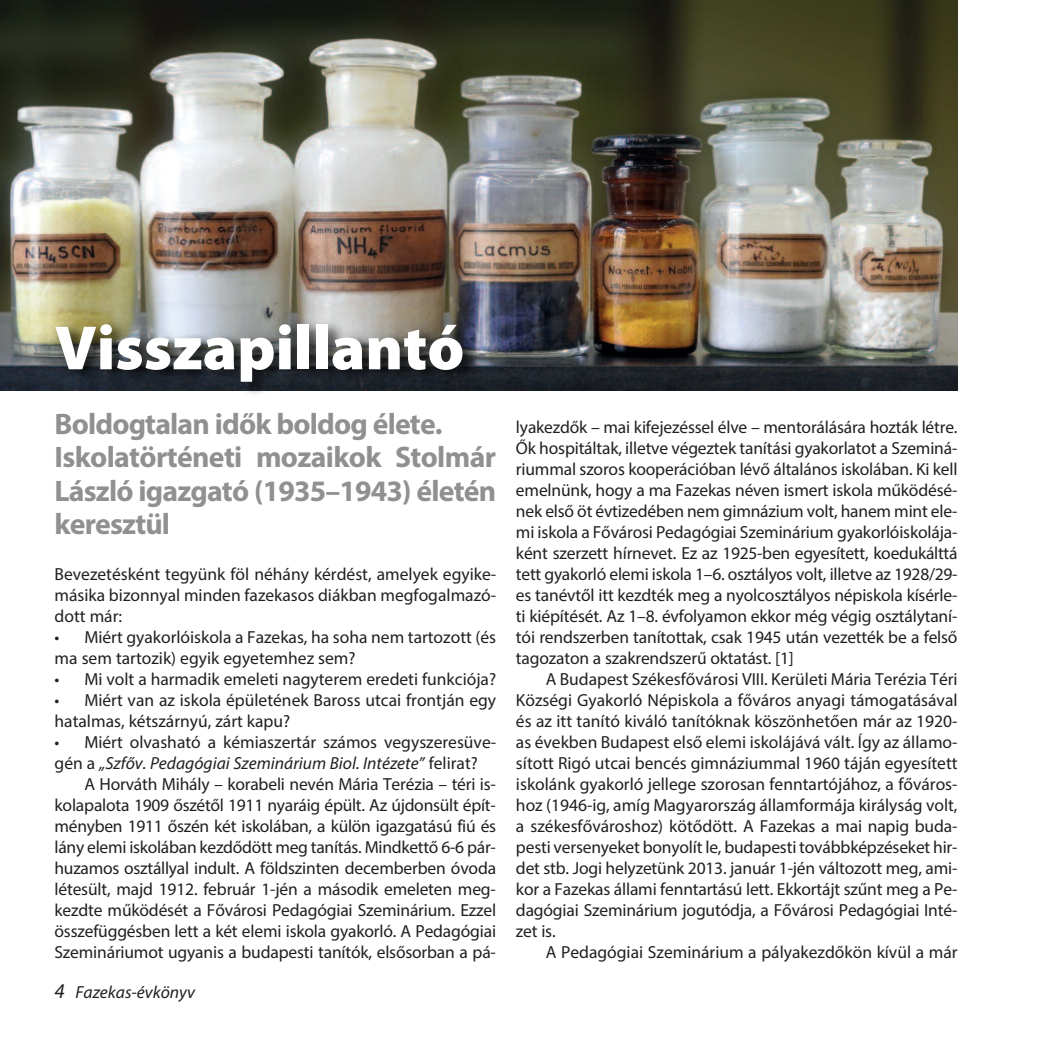
<style>
.page{position:relative;width:1042px;height:1042px;background:#fff}
.page>*{position:absolute;margin:0;border:0;box-sizing:border-box;transform-origin:0 0}
.t1{font:900 63px "Myriad Pro";color:#fff}
.t2{font:700 29.75px/33.2px "Myriad Pro";letter-spacing:-.03em;color:rgb(35 31 32/.5)}
.t3{font:17.5px/21px "Myriad Pro";color:#231f20;text-align:justify}
.t4{font:italic 17.5px "Myriad Pro";color:#231f20}
.s1{font-style:italic}
.s2{font-size:21px}
</style>
<div class="page">
<img style="left:0;top:0;width:957px;height:391px">
<img style="left:44px;top:307px;width:914px;height:87px">
<h1 class="t1" style="left:55px;top:324px;width:411px">Visszapillantó</h1>
<h2 class="t2" style="left:55px;top:410px;width:443px">Boldogtalan idők boldog élete.<br>Iskolatörténeti mozaikok Stolmár<br>László igazgató (1935–1943) életén keresztül</h2>
<p class="t3" style="left:55px;top:565px;width:443px">Bevezetésként tegyünk föl néhány kérdést, amelyek egyike&shy;másika bizonnyal minden fazekasos diákban megfogalmazó&shy;dott már:</p>
<p class="t3" style="left:55px;top:628px;width:443px">• Miért gyakorlóiskola a Fazekas, ha soha nem tartozott (és ma sem tartozik) egyik egyetemhez sem?</p>
<p class="t3" style="left:55px;top:670px;width:443px">• Mi volt a harmadik emeleti nagyterem eredeti funkciója?</p>
<p class="t3" style="left:55px;top:691px;width:443px">• Miért van az iskola épületének Baross utcai frontján egy hatalmas, kétszárnyú, zárt kapu?</p>
<p class="t3" style="left:55px;top:733px;width:443px">• Miért olvasható a kémiaszertár számos vegyszeresüve&shy;gén a <span class="s1">„Szfőv. Pedagógiai Szeminárium Biol. Intézete”</span> felirat?</p>
<p class="t3" style="left:55px;top:775px;width:443px;text-indent:30px">A Horváth Mihály – korabeli nevén Mária Terézia – téri is&shy;kolapalota 1909 őszétől 1911 nyaráig épült. Az újdonsült épít&shy;ményben 1911 őszén két iskolában, a külön igazgatású fiú és lány elemi iskolában kezdődött meg tanítás. Mindkettő 6-6 pár&shy;huzamos osztállyal indult. A földszinten decemberben óvoda létesült, majd 1912. február 1-jén a második emeleten meg&shy;kezdte működését a Fővárosi Pedagógiai Szeminárium. Ezzel összefüggésben lett a két elemi iskola gyakorló. A Pedagógiai Szemináriumot ugyanis a budapesti tanítók, elsősorban a pá-</p>
<p class="t4" style="left:55px;top:986px;width:142px"><span class="s2">4</span> Fazekas-évkönyv</p>
<p class="t3" style="left:516px;top:418px;width:443px">lyakezdők – mai kifejezéssel élve – mentorálására hozták létre.<br>Ők hospitáltak, illetve végeztek tanítási gyakorlatot a Szeminá&shy;riummal szoros kooperációban lévő általános iskolában. Ki kell emelnünk, hogy a ma Fazekas néven ismert iskola működésé&shy;nek első öt évtizedében nem gimnázium volt, hanem mint ele&shy;mi iskola a Fővárosi Pedagógiai Szeminárium gyakorlóiskolája&shy;ként szerzett hírnevet. Ez az 1925-ben egyesített, koedukálttá tett gyakorló elemi iskola 1–6. osztályos volt, illetve az 1928/29- es tanévtől itt kezdték meg a nyolcosztályos népiskola kísérle&shy;ti kiépítését. Az 1–8. évfolyamon ekkor még végig osztálytaní&shy;tói rendszerben tanítottak, csak 1945 után vezették be a felső tagozaton a szakrendszerű oktatást. [1]</p>
<p class="t3" style="left:516px;top:670px;width:443px;text-indent:30px">A Budapest Székesfővárosi VIII. Kerületi Mária Terézia Téri Községi Gyakorló Népiskola a főváros anyagi támogatásával és az itt tanító kiváló tanítóknak köszönhetően már az 1920- as években Budapest első elemi iskolájává vált. Így az államo&shy;sított Rigó utcai bencés gimnáziummal 1960 táján egyesített iskolánk gyakorló jellege szorosan fenntartójához, a főváros&shy;hoz (1946-ig, amíg Magyarország államformája királyság volt, a székesfővároshoz) kötődött. A Fazekas a mai napig buda&shy;pesti versenyeket bonyolít le, budapesti továbbképzéseket hir&shy;det stb. Jogi helyzetünk 2013. január 1-jén változott meg, ami&shy;kor a Fazekas állami fenntartású lett. Ekkortájt szűnt meg a Pe&shy;dagógiai Szeminárium jogutódja, a Fővárosi Pedagógiai Inté&shy;zet is.</p>
<p class="t3" style="left:546px;top:943px;width:413px">A Pedagógiai Szeminárium a pályakezdőkön kívül a már</p>
</div>
